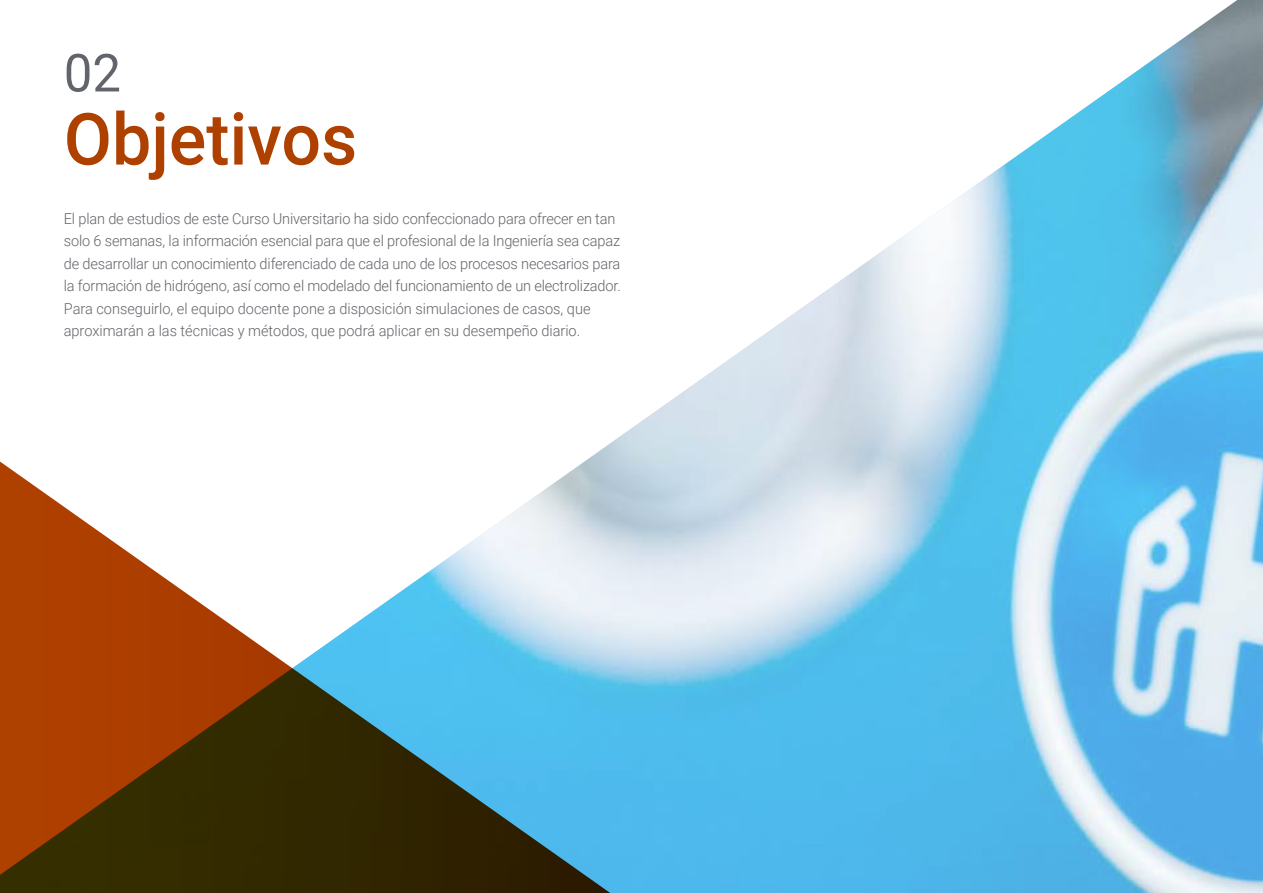
<style>
.page{position:relative;width:1263px;height:893px;background:#fff}
.page>*{position:absolute;margin:0;border:0;box-sizing:border-box;transform-origin:0 0}
.t1{font:500 72px "Roboto";color:#ae4000}
.t2{font:52.5px "Roboto";color:#61646a}
.t3{font:300 15px/22.5px "Roboto";letter-spacing:-.01em;color:#61646a}
</style>
<div class="page">
<img style="left:607px;top:0;width:656px;height:893px">
<svg style="left:0;top:446px;width:640px;height:447px"></svg>
<h2 class="t2" style="left:64px;top:36px;width:59px">02</h2>
<h1 class="t1" style="left:64px;top:89px;width:295px">Objetivos</h1>
<p class="t3" style="left:64px;top:207px;width:559px">El plan de estudios de este Curso Universitario ha sido confeccionado para ofrecer en tan solo 6 semanas, la información esencial para que el profesional de la Ingeniería sea capaz de desarrollar un conocimiento diferenciado de cada uno de los procesos necesarios para la formación de hidrógeno, así como el modelado del funcionamiento de un electrolizador.<br>Para conseguirlo, el equipo docente pone a disposición simulaciones de casos, que aproximarán a las técnicas y métodos, que podrá aplicar en su desempeño diario.</p>
</div>
